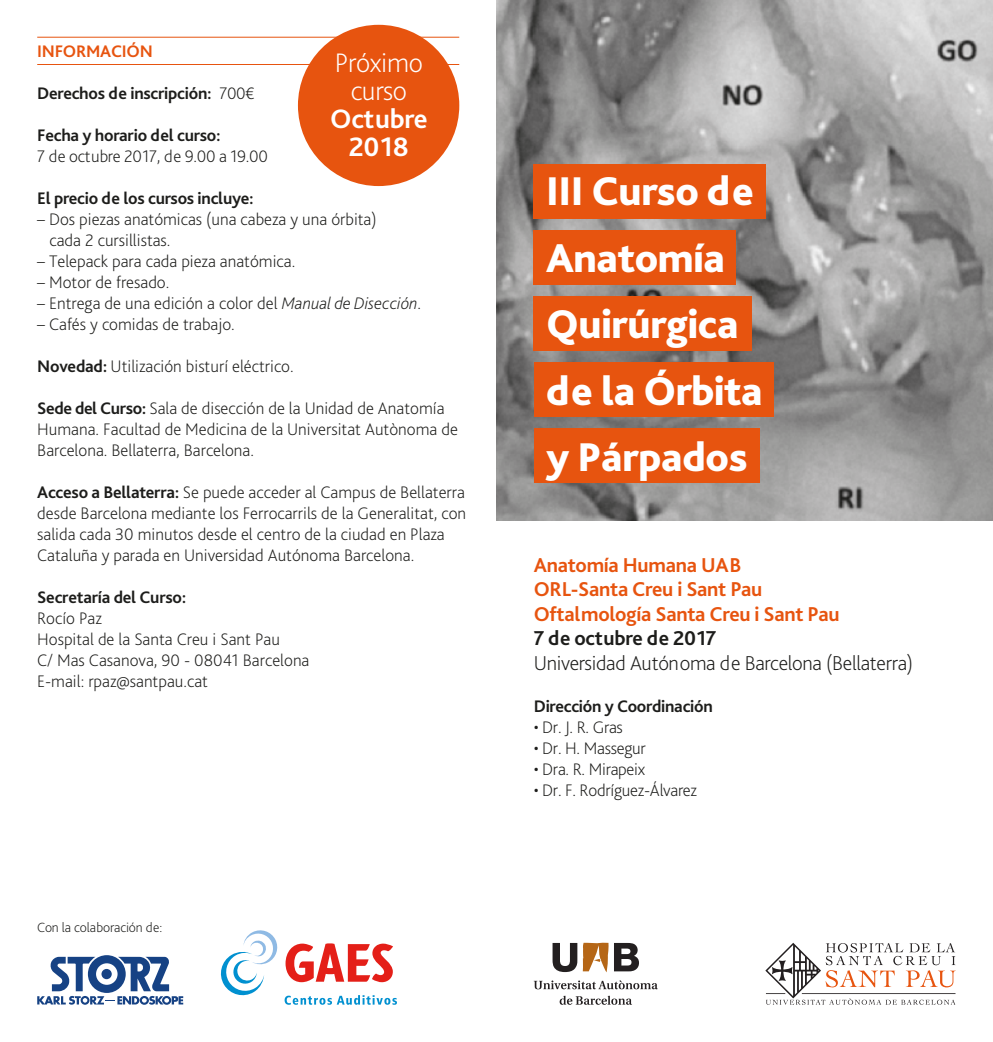
<style>
.page{position:relative;width:993px;height:1042px;background:#fff}
.page>*{position:absolute;margin:0;border:0;box-sizing:border-box;transform-origin:0 0}
.t1{font:800 42px/66.5px "Bliss Pro";letter-spacing:-.01em;color:#fff}
.t2{font:200 28px/28px "Bliss Pro";letter-spacing:-.015em;color:#fff;text-align:center}
.t3{font:700 28px/28px "Bliss Pro";letter-spacing:-.015em;color:#fff;text-align:center}
.t4{font:700 21px/24.5px "Bliss Pro";letter-spacing:-.015em;color:#e7540f}
.t5{font:200 21px "Bliss Pro";letter-spacing:-.015em;color:#1d1d1b}
.t6{font:700 21px "Bliss Pro";letter-spacing:-.015em;color:#1d1d1b}
.t7{font:200 17.5px/21px "Bliss Pro";color:#1d1d1b}
.t8{font:700 17.5px "Bliss Pro";letter-spacing:-.015em;color:#1d1d1b}
.t9{font:700 17.5px "Bliss Pro";letter-spacing:-.015em;color:#e7540f}
.t10{font:200 14px "Bliss Pro";letter-spacing:-.01em;color:#1d1d1b}
.s1{font-weight:200}
.s2{font-style:italic}
.s3{font-weight:700}
</style>
<div class="page">
<img style="left:496px;top:0;width:496px;height:521px">
<div style="left:533px;top:164px;width:232px;height:55px;background:#e7540f"></div>
<div style="left:533px;top:230px;width:202px;height:55px;background:#e7540f"></div>
<div style="left:533px;top:296px;width:219px;height:55px;background:#e7540f"></div>
<div style="left:533px;top:362px;width:240px;height:55px;background:#e7540f"></div>
<div style="left:533px;top:428px;width:226px;height:55px;background:#e7540f"></div>
<svg style="left:765px;top:943px;width:190px;height:62px"></svg>
<hr style="left:37px;top:37px;width:422px;height:1px;background:#e7540f">
<hr style="left:37px;top:64px;width:422px;height:1px;background:#e7540f">
<svg style="left:220px;top:930px;width:177px;height:75px"></svg>
<svg style="left:37px;top:955px;width:146px;height:50px"></svg>
<svg style="left:533px;top:942px;width:124px;height:63px"></svg>
<div style="left:298px;top:25px;width:161px;height:161px;background:#e7540f;border-radius:50%"></div>
<p class="t9" style="left:37px;top:40px;width:117px">INFORMACIÓN</p>
<p class="t8" style="left:37px;top:82px;width:219px">Derechos de inscripción: <span class="s1">700€</span></p>
<p class="t8" style="left:37px;top:124px;width:185px">Fecha y horario del curso:</p>
<p class="t7" style="left:37px;top:145px;width:232px">7 de octubre 2017, de 9.00 a 19.00</p>
<p class="t8" style="left:37px;top:187px;width:218px">El precio de los cursos incluye:</p>
<p class="t7" style="left:49px;top:208px;width:328px;text-indent:-12px">– Dos piezas anatómicas (una cabeza y una órbita) cada 2 cursillistas.</p>
<p class="t7" style="left:37px;top:250px;width:259px">– Telepack para cada pieza anatómica.</p>
<p class="t7" style="left:37px;top:271px;width:134px">– Motor de fresado.</p>
<p class="t7" style="left:37px;top:292px;width:385px">– Entrega de una edición a color del <span class="s2">Manual de Disección</span>.</p>
<p class="t7" style="left:37px;top:313px;width:199px">– Cafés y comidas de trabajo.</p>
<p class="t7" style="left:37px;top:355px;width:258px"><span class="s3">Novedad:</span> Utilización bisturí eléctrico.</p>
<p class="t7" style="left:37px;top:397px;width:422px"><span class="s3">Sede del Curso:</span> Sala de disección de la Unidad de Anatomía<br>Humana. Facultad de Medicina de la Universitat Autònoma de<br>Barcelona. Bellaterra, Barcelona.</p>
<p class="t7" style="left:37px;top:481px;width:430px"><span class="s3">Acceso a Bellaterra:</span> Se puede acceder al Campus de Bellaterra desde Barcelona mediante los Ferrocarrils de la Generalitat, con salida cada 30 minutos desde el centro de la ciudad en Plaza Cataluña y parada en Universidad Autónoma Barcelona.</p>
<p class="t8" style="left:37px;top:586px;width:151px">Secretaría del Curso:</p>
<p class="t7" style="left:37px;top:607px;width:274px">Rocío Paz<br>Hospital de la Santa Creu i Sant Pau<br>C/ Mas Casanova, 90 - 08041 Barcelona<br>E-mail: rpaz@santpau.cat</p>
<h2 class="t2" style="left:335px;top:48px;width:89px">Próximo curso</h2>
<h2 class="t3" style="left:330px;top:104px;width:99px">Octubre<br>2018</h2>
<p class="t10" style="left:37px;top:918px;width:126px">Con la colaboración de:</p>
<h1 class="t1" style="left:546px;top:157px;width:218px">III Curso de<br>Anatomía<br>Quirúrgica de la Órbita y Párpados</h1>
<p class="t4" style="left:533px;top:552px;width:307px">Anatomía Humana UAB<br>ORL-Santa Creu i Sant Pau<br>Oftalmología Santa Creu i Sant Pau</p>
<p class="t6" style="left:533px;top:625px;width:184px">7 de octubre de 2017</p>
<p class="t5" style="left:533px;top:650px;width:381px">Universidad Autónoma de Barcelona (Bellaterra)</p>
<p class="t8" style="left:533px;top:695px;width:180px">Dirección y Coordinación</p>
<p class="t7" style="left:533px;top:716px;width:91px">• Dr. J. R. Gras</p>
<p class="t7" style="left:533px;top:737px;width:114px">• Dr. H. Massegur</p>
<p class="t7" style="left:533px;top:758px;width:113px">• Dra. R. Mirapeix</p>
<p class="t7" style="left:533px;top:779px;width:165px">• Dr. F. Rodríguez-Álvarez</p>
</div>
